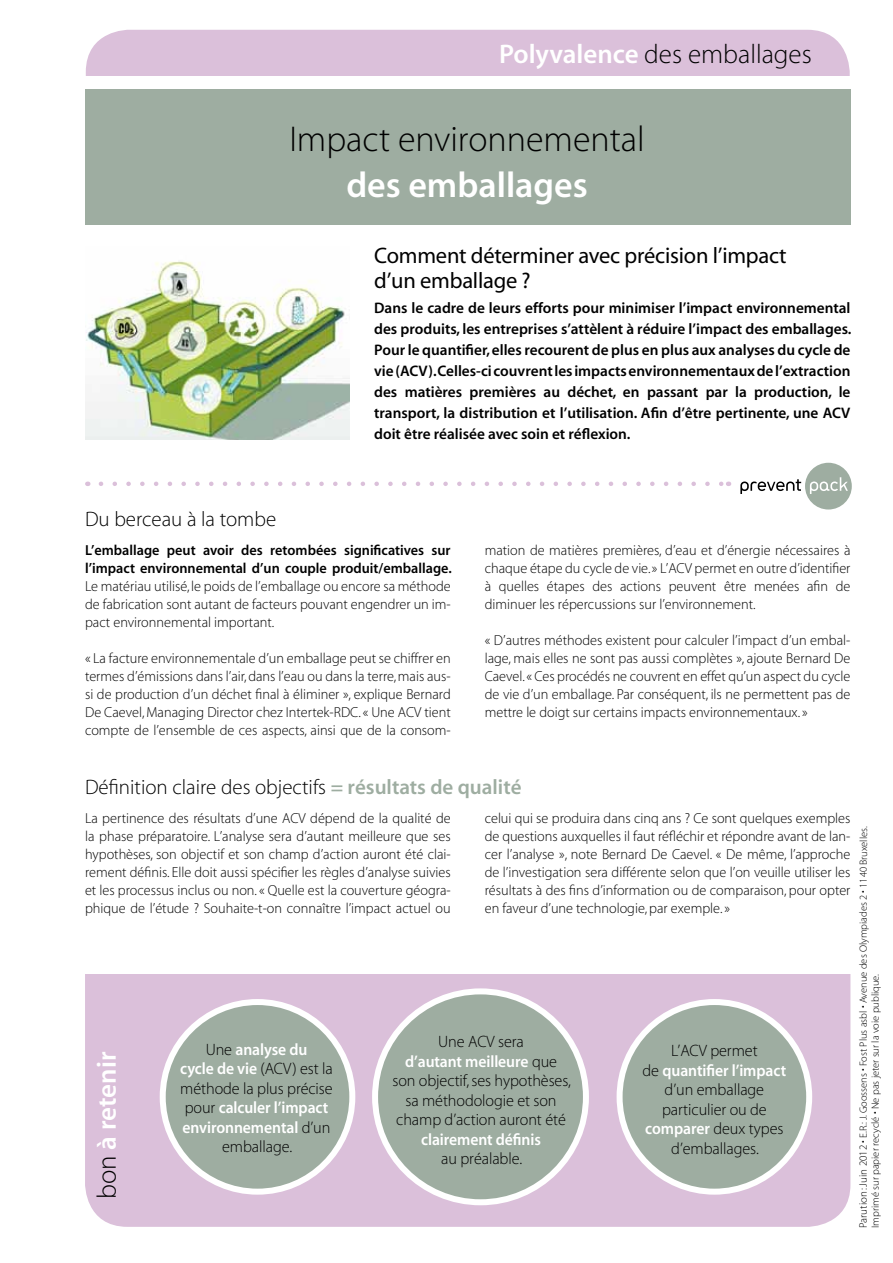
<style>
.page{position:relative;width:893px;height:1263px;background:#fff}
.page>*{position:absolute;margin:0;border:0;box-sizing:border-box;transform-origin:0 0}
.t1{font:300 36px/45.9px "Myriad LS";color:#000;text-align:center}
.t2{font:300 27px "Myriad LS";color:#000}
.t3{font:500 27px "Myriad LS";color:#fff}
.t4{font:22.5px/25.5px "Myriad LS";letter-spacing:-.01em;color:#000}
.t5{font:300 21px "Myriad LS";color:#000}
.t6{font:300 16.5px/19.5px "Myriad LS";letter-spacing:-.005em;color:#000;text-align:center}
.t7{font:500 15.3px/21px "Myriad LS";color:#000;text-align:justify}
.t8{font:300 14.55px/18px "Myriad LS";color:#000;text-align:justify}
.t9{font:300 10.5px/12px "Myriad LS";color:#000}
.s1{font-weight:500;color:#fff}
.s2{font-weight:500}
.s3{font-weight:500;color:#9eada1}
.s4{font-weight:300;color:#000}
.s5{font-size:10.95px}
</style>
<div class="page">
<div style="left:85px;top:94px;width:765px;height:1133px;background:#dbc0da;border-radius:43px"></div>
<div style="left:86px;top:30px;width:764px;height:126px;background:#dbc0da;border-radius:43px"></div>
<div style="left:85px;top:86px;width:765px;height:160px;background:#9eada1"></div>
<div style="left:0;top:77px;width:893px;height:12px;background:#fff"></div>
<div style="left:0;top:225px;width:893px;height:749px;background:#fff"></div>
<div style="left:805px;top:463px;width:47px;height:46px;background:#9eada1;border-radius:50%"></div>
<svg style="left:740px;top:479px;width:61px;height:15px"></svg>
<svg style="left:810px;top:477px;width:38px;height:17px"></svg>
<svg style="left:101px;top:482px;width:620px;height:4px"></svg>
<div style="left:163px;top:1002px;width:189px;height:190px;background:#9eada1;border-radius:50%"></div>
<div style="left:160px;top:999px;width:195px;height:196px;border:6px solid #fff;border-radius:50%"></div>
<div style="left:620px;top:1002px;width:189px;height:190px;background:#9eada1;border-radius:50%"></div>
<div style="left:617px;top:999px;width:195px;height:196px;border:6px solid #fff;border-radius:50%"></div>
<img style="left:86px;top:261px;width:263px;height:179px">
<div style="left:375px;top:991px;width:211px;height:211px;background:#9eada1;border-radius:50%"></div>
<div style="left:372px;top:988px;width:217px;height:217px;border:6px solid #fff;border-radius:50%"></div>
<p class="t2" style="left:499px;top:41px;width:314px"><span class="s1">Polyvalence</span> des emballages</p>
<p class="t1" style="left:289px;top:117px;width:357px">Impact environnemental <span class="s1">des emballages</span></p>
<p class="t4" style="left:374px;top:244px;width:414px">Comment déterminer avec précision l’impact d’un emballage ?</p>
<p class="t7" style="left:374px;top:298px;width:479px">Dans le cadre de leurs efforts pour minimiser l’impact environnemental des produits, les entreprises s’attèlent à réduire l’impact des emballages.<br>Pour le quantifier, elles recourent de plus en plus aux analyses du cycle de vie (ACV). Celles-ci couvrent les impacts environnementaux de l’extraction des matières premières au déchet, en passant par la production, le transport, la distribution et l’utilisation. Afin d’être pertinente, une ACV doit être réalisée avec soin et réflexion.</p>
<p class="t5" style="left:85px;top:509px;width:193px">Du berceau à la tombe</p>
<p class="t8" style="left:85px;top:542px;width:368px"><span class="s2">L’emballage peut avoir des retombées significatives sur l’impact environnemental d’un couple produit/emballage.<br></span>Le matériau utilisé, le poids de l’emballage ou encore sa méthode de fabrication sont autant de facteurs pouvant engendrer un im&shy;pact environnemental important.</p>
<p class="t8" style="left:85px;top:650px;width:367px">« La facture environnementale d’un emballage peut se chiffrer en termes d’émissions dans l’air, dans l’eau ou dans la terre, mais aus&shy;si de production d’un déchet final à éliminer », explique Bernard De Caevel, Managing Director chez Intertek-RDC. « Une ACV tient compte de l’ensemble de ces aspects, ainsi que de la consom-</p>
<p class="t8" style="left:485px;top:542px;width:367px">mation de matières premières, d’eau et d’énergie nécessaires à chaque étape du cycle de vie.» L’ACV permet en outre d’identifier à quelles étapes des actions peuvent être menées afin de diminuer les répercussions sur l’environnement.</p>
<p class="t8" style="left:485px;top:632px;width:367px">« D’autres méthodes existent pour calculer l’impact d’un embal&shy;lage, mais elles ne sont pas aussi complètes », ajoute Bernard De Caevel. « Ces procédés ne couvrent en effet qu’un aspect du cycle de vie d’un emballage. Par conséquent, ils ne permettent pas de mettre le doigt sur certains impacts environnementaux. »</p>
<p class="t5" style="left:85px;top:777px;width:438px">Définition claire des objectifs <span class="s3">= résultats de qualité</span></p>
<p class="t8" style="left:85px;top:810px;width:367px">La pertinence des résultats d’une ACV dépend de la qualité de la phase préparatoire. L’analyse sera d’autant meilleure que ses hypothèses, son objectif et son champ d’action auront été clai&shy;rement définis. Elle doit aussi spécifier les règles d’analyse suivies et les processus inclus ou non. « Quelle est la couverture géogra&shy;phique de l’étude ? Souhaite-t-on connaître l’impact actuel ou</p>
<p class="t8" style="left:485px;top:810px;width:367px">celui qui se produira dans cinq ans ? Ce sont quelques exemples de questions auxquelles il faut réfléchir et répondre avant de lan&shy;cer l’analyse », note Bernard De Caevel. « De même, l’approche de l’investigation sera différente selon que l’on veuille utiliser les résultats à des fins d’information ou de comparaison, pour opter en faveur d’une technologie, par exemple.»</p>
<p class="t3" style="left:93px;top:1199px;width:149px;rotate:-90deg"><span class="s4">bon</span> à retenir</p>
<p class="t6" style="left:392px;top:1032px;width:180px">Une ACV sera<br><span class="s1">d’autant meilleure</span> que son objectif, ses hypothèses, sa méthodologie et son champ d’action auront été <span class="s1">clairement définis<br></span>au préalable.</p>
<p class="t6" style="left:180px;top:1040px;width:154px">Une <span class="s1">analyse du<br>cycle de vie</span> (ACV) est la méthode la plus précise pour <span class="s1">calculer l’impact environnemental</span> d’un emballage.</p>
<p class="t6" style="left:643px;top:1041px;width:145px">L’ACV permet<br>de <span class="s1">quantifier l’impact </span>d’un emballage particulier ou de <span class="s1">comparer</span> deux types d’emballages.</p>
<p class="t9" style="left:858px;top:1228px;width:403px;rotate:-90deg"><span class="s5">Parution: Juin 2012</span> • E.R.: J.Goossens • Fost Plus asbl • Avenue des Olympiades 2 • 1140 Bruxelles.<br>Imprimé sur papier recyclé • Ne pas jeter sur la voie publique.</p>
</div>
